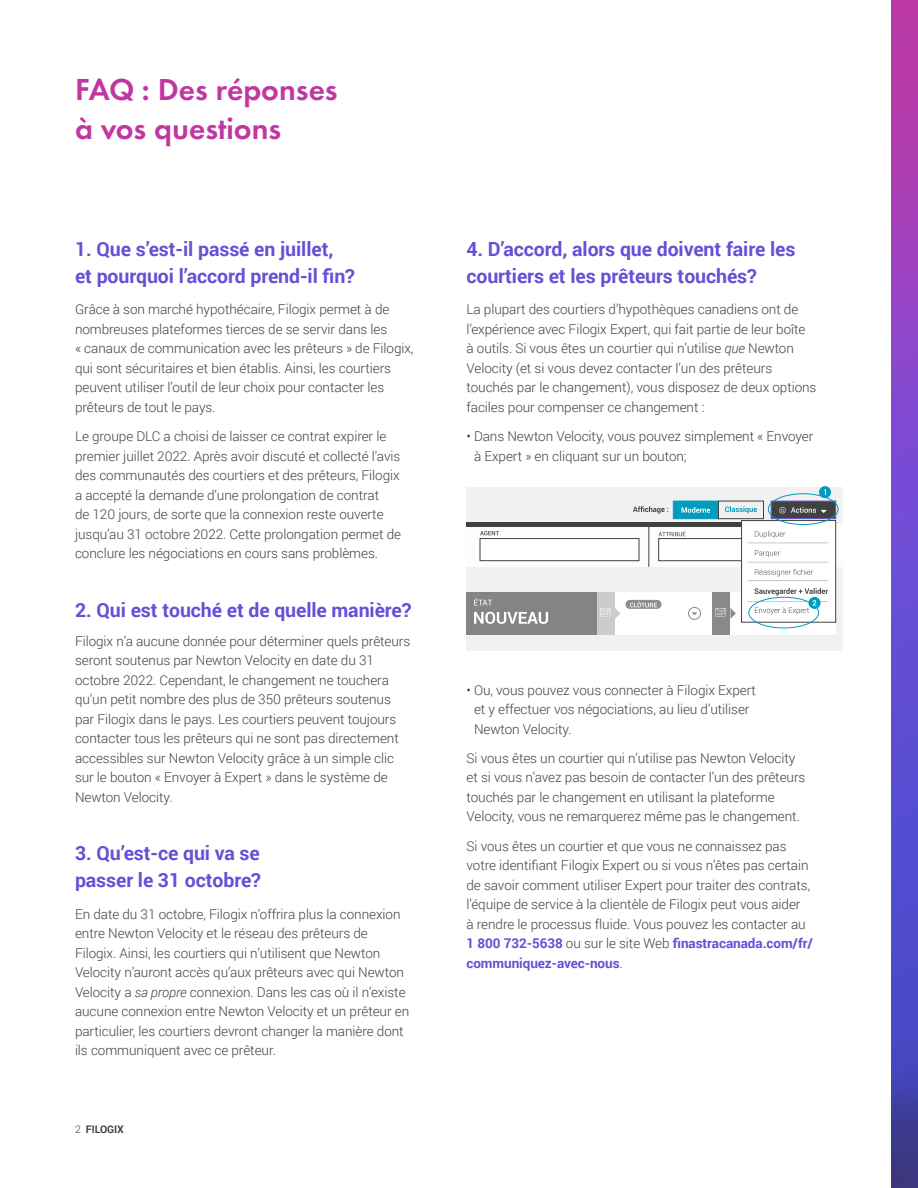
<style>
.page{position:relative;width:918px;height:1188px;background:#fff}
.page>*{position:absolute;margin:0;border:0;box-sizing:border-box;transform-origin:0 0}
.Title__Segment_and_s{font:600 31.5px/39px "Futura EFCE";color:#c137a2}
.Contents__Title_bold{font:700 19.5px/27px "Roboto";letter-spacing:-.005em;color:#694ed6}
.Text__Body{font:300 13.5px/19.5px "Roboto";letter-spacing:-.005em;color:#414141}
.Running_footers{font:700 10.5px "Roboto";letter-spacing:-.01em;color:#414141}
.s1{font-style:italic}
.s2{font-weight:300}
.s3{font-weight:700;color:#694ed6}
</style>
<div class="page">
<svg style="left:80px;top:117px;width:6px;height:6px"></svg>
<svg style="left:891px;top:0;width:27px;height:1188px;background:#7346c2"></svg>
<div style="left:466px;top:487px;width:377px;height:164px;background:#f1f1f1"></div>
<div style="left:612px;top:592px;width:224px;height:42px;background:#fff"></div>
<div style="left:466px;top:525px;width:377px;height:42px;background:#fdfdfd"></div>
<hr style="left:466px;top:522px;width:370px;height:4px;background:#414141">
<div style="left:480px;top:538px;width:159px;height:23px;background:#fff;border:1px solid #414141"></div>
<div style="left:658px;top:538px;width:160px;height:23px;background:#fff;border:1px solid #414141"></div>
<div style="left:673px;top:501px;width:45px;height:18px;background:#009cbd;border:1px solid #009cbd"></div>
<div style="left:718px;top:501px;width:46px;height:18px;border:1px solid #414141"></div>
<svg style="left:480px;top:531px;width:19px;height:4px"></svg>
<div style="left:771px;top:501px;width:65px;height:18px;background:#414141;border:1px solid #694ed6"></div>
<svg style="left:779px;top:507px;width:48px;height:7px"></svg>
<div style="left:741px;top:520px;width:95px;height:102px;background:#fff;border:1px solid #414141"></div>
<hr style="left:747px;top:543px;width:81px;height:1px;background:#c7c8ca">
<hr style="left:747px;top:562px;width:81px;height:1px;background:#c7c8ca">
<hr style="left:747px;top:580px;width:81px;height:1px;background:#c7c8ca">
<hr style="left:747px;top:601px;width:81px;height:1px;background:#c7c8ca">
<div style="left:768px;top:493px;width:70px;height:32px;border:1px solid #009cbd;border-radius:50%"></div>
<svg style="left:819px;top:486px;width:12px;height:12px"></svg>
<div style="left:466px;top:592px;width:131px;height:42px;background:#848484"></div>
<div style="left:597px;top:592px;width:18px;height:42px;background:#ccc"></div>
<div style="left:712px;top:592px;width:18px;height:42px;background:#898989"></div>
<svg style="left:600px;top:608px;width:20px;height:11px"></svg>
<svg style="left:716px;top:608px;width:20px;height:11px"></svg>
<svg style="left:625px;top:600px;width:36px;height:9px"></svg>
<div style="left:688px;top:607px;width:13px;height:13px;border:1px solid #8d8d8d;border-radius:50%"></div>
<svg style="left:692px;top:612px;width:5px;height:3px"></svg>
<hr style="left:649px;top:525px;width:1px;height:42px;background:#414141">
<svg style="left:633px;top:506px;width:35px;height:8px"></svg>
<svg style="left:630px;top:601px;width:27px;height:6px"></svg>
<svg style="left:682px;top:507px;width:28px;height:6px"></svg>
<svg style="left:725px;top:506px;width:32px;height:7px"></svg>
<svg style="left:658px;top:531px;width:28px;height:5px"></svg>
<svg style="left:474px;top:612px;width:74px;height:12px"></svg>
<svg style="left:474px;top:598px;width:18px;height:7px"></svg>
<svg style="left:755px;top:569px;width:58px;height:7px"></svg>
<svg style="left:755px;top:550px;width:25px;height:7px"></svg>
<svg style="left:755px;top:531px;width:31px;height:7px"></svg>
<div style="left:748px;top:597px;width:71px;height:31px;border:1px solid #009cbd;border-radius:50%"></div>
<svg style="left:754px;top:588px;width:74px;height:27px"></svg>
<p class="Title__Segment_and_s" style="left:75px;top:70px;width:264px">FAQ : Des réponses a vos questions</p>
<p class="Contents__Title_bold" style="left:75px;top:235px;width:282px">1. Que s’est-il passé en juillet, et pourquoi l’accord prend-il fin?</p>
<p class="Text__Body" style="left:75px;top:299px;width:340px">Grâce à son marché hypothécaire, Filogix permet à de nombreuses plateformes tierces de se servir dans les<br>« canaux de communication avec les prêteurs » de Filogix, qui sont sécuritaires et bien établis. Ainsi, les courtiers peuvent utiliser l’outil de leur choix pour contacter les prêteurs de tout le pays.</p>
<p class="Text__Body" style="left:75px;top:426px;width:328px">Le groupe DLC a choisi de laisser ce contrat expirer le premier juillet 2022. Après avoir discuté et collecté l’avis des communautés des courtiers et des prêteurs, Filogix a accepté la demande d’une prolongation de contrat<br>de 120 jours, de sorte que la connexion reste ouverte jusqu’au 31 octobre 2022. Cette prolongation permet de conclure les négociations en cours sans problèmes.</p>
<p class="Contents__Title_bold" style="left:75px;top:595px;width:338px">2. Qui est touché et de quelle manière?</p>
<p class="Text__Body" style="left:75px;top:631px;width:337px">Filogix n’a aucune donnée pour déterminer quels prêteurs seront soutenus par Newton Velocity en date du 31 octobre 2022. Cependant, le changement ne touchera qu’un petit nombre des plus de 350 prêteurs soutenus par Filogix dans le pays. Les courtiers peuvent toujours contacter tous les prêteurs qui ne sont pas directement accessibles sur Newton Velocity grâce à un simple clic sur le bouton « Envoyer à Expert » dans le système de Newton Velocity.</p>
<p class="Contents__Title_bold" style="left:75px;top:839px;width:188px">3. Qu’est-ce qui va se passer le 31 octobre?</p>
<p class="Text__Body" style="left:75px;top:904px;width:336px">En date du 31 octobre, Filogix n’offrira plus la connexion entre Newton Velocity et le réseau des prêteurs de Filogix. Ainsi, les courtiers qui n’utilisent que Newton Velocity n’auront accès qu’aux prêteurs avec qui Newton Velocity a <span class="s1">sa propre</span> connexion. Dans les cas où il n’existe aucune connexion entre Newton Velocity et un prêteur en particulier, les courtiers devront changer la manière dont ils communiquent avec ce prêteur.</p>
<p class="Running_footers" style="left:75px;top:1122px;width:50px"><span class="s2">2</span> FILOGIX</p>
<p class="Contents__Title_bold" style="left:466px;top:235px;width:330px">4. D’accord, alors que doivent faire les courtiers et les prêteurs touchés?</p>
<p class="Text__Body" style="left:466px;top:299px;width:352px">La plupart des courtiers d’hypothèques canadiens ont de l’expérience avec Filogix Expert, qui fait partie de leur boîte<br>à outils. Si vous êtes un courtier qui n’utilise <span class="s1">que</span> Newton Velocity (et si vous devez contacter l’un des prêteurs touchés par le changement), vous disposez de deux options faciles pour compenser ce changement :</p>
<p class="Text__Body" style="left:474px;top:426px;width:341px;text-indent:-8px">• Dans Newton Velocity, vous pouvez simplement « Envoyer à Expert » en cliquant sur un bouton;</p>
<p class="Text__Body" style="left:474px;top:680px;width:284px;text-indent:-8px">• Ou, vous pouvez vous connecter à Filogix Expert et y effectuer vos négociations, au lieu d’utiliser<br>Newton Velocity.</p>
<p class="Text__Body" style="left:466px;top:748px;width:340px">Si vous êtes un courtier qui n’utilise pas Newton Velocity et si vous n’avez pas besoin de contacter l’un des prêteurs touchés par le changement en utilisant la plateforme Velocity, vous ne remarquerez même pas le changement.</p>
<p class="Text__Body" style="left:466px;top:836px;width:348px">Si vous êtes un courtier et que vous ne connaissez pas votre identifiant Filogix Expert ou si vous n’êtes pas certain de savoir comment utiliser Expert pour traiter des contrats, l’équipe de service à la clientèle de Filogix peut vous aider<br>à rendre le processus fluide. Vous pouvez les contacter au <span class="s3">1 800 732-5638</span> ou sur le site Web <span class="s3">fnastracanada.com/fr/ communiquez-avec-nous</span>.</p>
</div>
